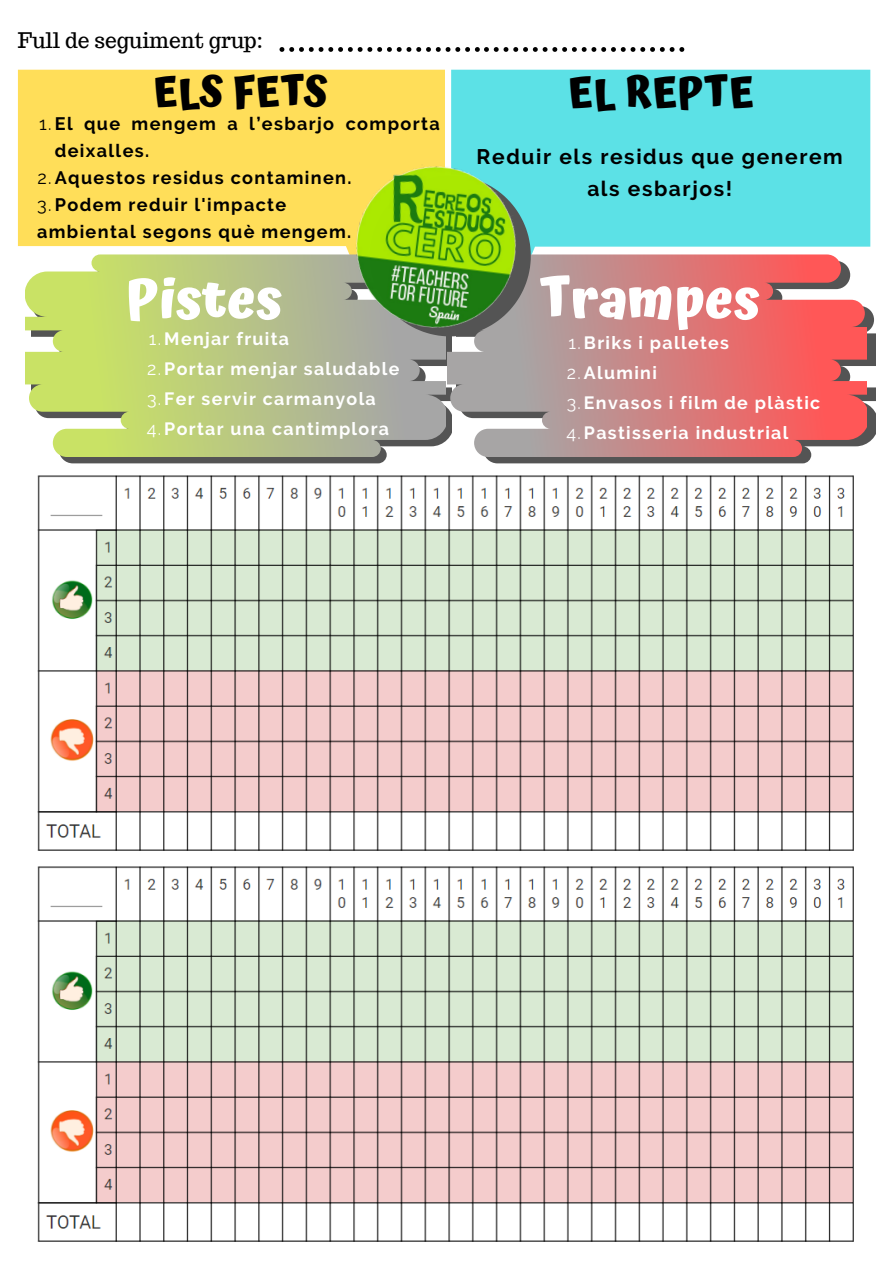
<style>
.page{position:relative;width:894px;height:1264px;background:#fff}
.page>*{position:absolute;margin:0;border:0;box-sizing:border-box;transform-origin:0 0}
.t1{font:700 53.25px "Atma";color:#fff}
.t2{font:700 42px "Atma";color:#000}
.t3{font:700 41.1px "Atma";color:#000}
.t4{font:700 21px/31px "Raleway";letter-spacing:.075em;color:#000;text-align:center}
.t5{font:21px "Trocchi";color:#000}
.t6{font:700 18px "Raleway";letter-spacing:.075em;color:#000}
.t7{font:700 17.7px/30.2px "Raleway";letter-spacing:.075em;color:#fff}
.s1{font-weight:400}
</style>
<div class="page">
<div style="left:451px;top:70px;width:419px;height:177px;background:#5ce1e6"></div>
<div style="left:18px;top:70px;width:427px;height:177px;background:#ffde59"></div>
<svg style="left:485px;top:307px;width:390px;height:156px;fill:#545454"></svg>
<svg style="left:61px;top:360px;width:386px;height:103px;fill:#545454"></svg>
<svg style="left:447px;top:254px;width:419px;height:203px;background:#d38383"></svg>
<svg style="left:26px;top:254px;width:419px;height:203px;background:#bdca87"></svg>
<img style="left:37px;top:475px;width:817px;height:767px">
<img style="left:320px;top:144px;width:215px;height:216px">
<svg style="left:279px;top:47px;width:405px;height:5px"></svg>
<p class="t5" style="left:18px;top:26px;width:246px">Full de seguiment grup:</p>
<h3 class="t3" style="left:153px;top:68px;width:176px">ELS FETS</h3>
<p class="t6" style="left:39px;top:113px;width:402px"><span class="s1">1.</span>El que mengem a l’esbarjo comporta</p>
<p class="t6" style="left:55px;top:140px;width:96px">deixalles.</p>
<p class="t6" style="left:38px;top:167px;width:315px"><span class="s1">2.</span>Aquestos residus contaminen.</p>
<p class="t6" style="left:37px;top:194px;width:250px"><span class="s1">3.</span>Podem reduir l'impacte</p>
<p class="t6" style="left:37px;top:221px;width:315px">ambiental segons què mengem.</p>
<h1 class="t1" style="left:125px;top:268px;width:158px">Pistes</h1>
<p class="t7" style="left:147px;top:323px;width:254px"><span class="s1">1.</span>Menjar fruita<br><span class="s1">2.</span>Portar menjar saludable<br><span class="s1">3.</span>Fer servir carmanyola<br><span class="s1">4.</span>Portar una cantimplora</p>
<h2 class="t2" style="left:567px;top:68px;width:188px">EL REPTE</h2>
<p class="t4" style="left:476px;top:141px;width:367px">Reduir els residus que generem als esbarjos!</p>
<h1 class="t1" style="left:539px;top:268px;width:222px">Trampes</h1>
<p class="t7" style="left:566px;top:327px;width:255px"><span class="s1">1.</span>Briks i palletes<br><span class="s1">2.</span>Alumini<br><span class="s1">3.</span>Envasos i film de plàstic<br><span class="s1">4.</span>Pastisseria industrial</p>
</div>
